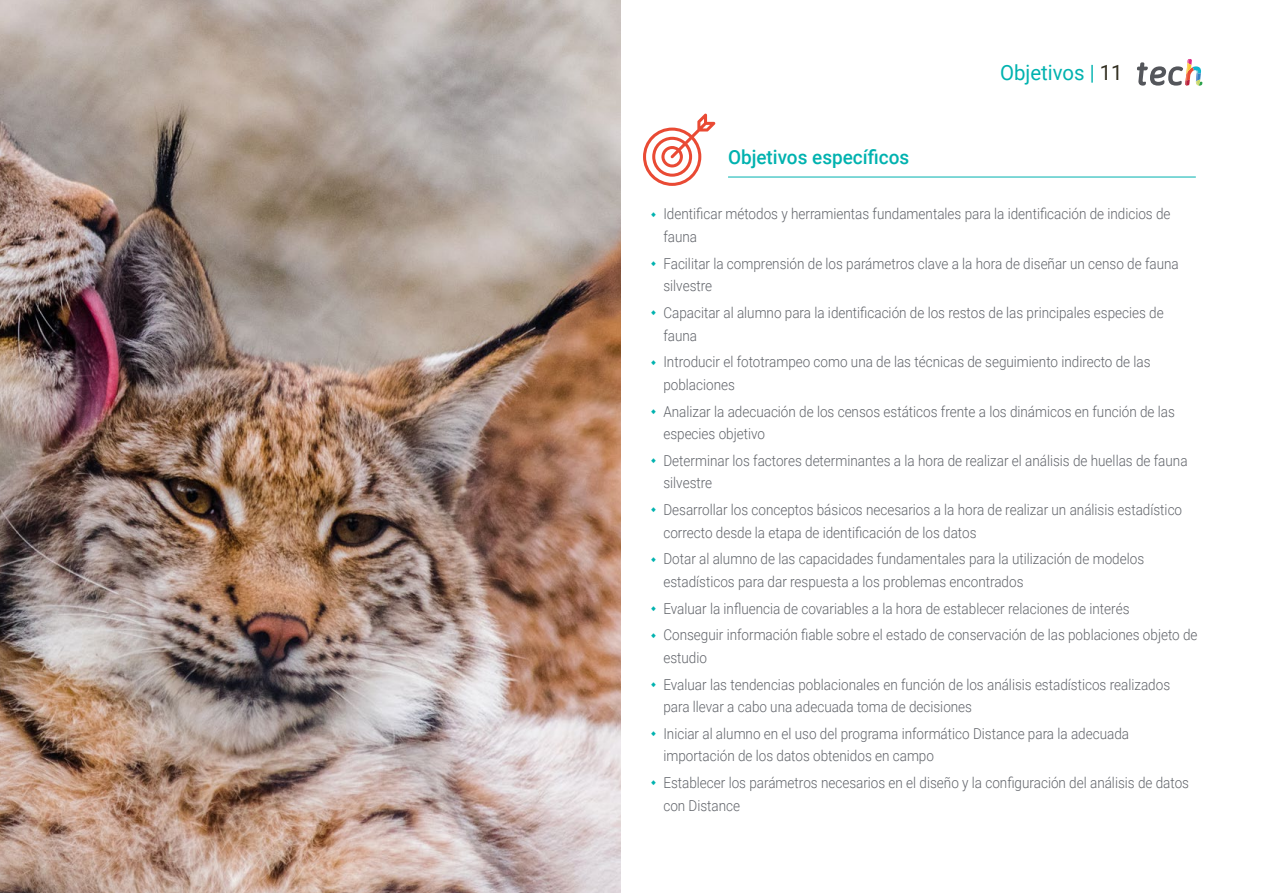
<style>
.page{position:relative;width:1263px;height:893px;background:#fff}
.page>*{position:absolute;margin:0;border:0;box-sizing:border-box;transform-origin:0 0}
.t1{font:21px "Roboto";color:#00b2af}
.t2{font:500 19.5px "Roboto";color:#00b2af}
.t3{font:300 15px/22.5px "Roboto";color:#61646a;scale:.9 1}
.s1{color:#312e20}
</style>
<div class="page">
<hr style="left:728px;top:177px;width:468px;height:1px;background:#00b2af">
<svg style="left:643px;top:113px;width:72px;height:73px"></svg>
<img style="left:0;top:0;width:621px;height:893px">
<svg style="left:1137px;top:59px;width:65px;height:27px"></svg>
<h2 class="t2" style="left:728px;top:144px;width:183px">Objetivos específicos</h2>
<h1 class="t1" style="left:1000px;top:57px;width:124px">Objetivos | <span class="s1">11</span></h1>
<p class="t3" style="left:663px;top:202px;width:565px">Identificar métodos y herramientas fundamentales para la identificación de indicios de fauna</p>
<p class="t3" style="left:663px;top:252px;width:574px">Facilitar la comprensión de los parámetros clave a la hora de diseñar un censo de fauna silvestre</p>
<p class="t3" style="left:663px;top:301px;width:557px">Capacitar al alumno para la identificación de los restos de las principales especies de fauna</p>
<p class="t3" style="left:663px;top:350px;width:543px">Introducir el fototrampeo como una de las técnicas de seguimiento indirecto de las poblaciones</p>
<p class="t3" style="left:663px;top:399px;width:570px">Analizar la adecuación de los censos estáticos frente a los dinámicos en función de las especies objetivo</p>
<p class="t3" style="left:663px;top:449px;width:584px">Determinar los factores determinantes a la hora de realizar el análisis de huellas de fauna silvestre</p>
<p class="t3" style="left:663px;top:498px;width:578px">Desarrollar los conceptos básicos necesarios a la hora de realizar un análisis estadístico correcto desde la etapa de identificación de los datos</p>
<p class="t3" style="left:663px;top:547px;width:536px">Dotar al alumno de las capacidades fundamentales para la utilización de modelos estadísticos para dar respuesta a los problemas encontrados</p>
<p class="t3" style="left:663px;top:594px;width:595px;line-height:26.7px">Evaluar la influencia de covariables a la hora de establecer relaciones de interés<br>Conseguir información fiable sobre el estado de conservación de las poblaciones objeto de</p>
<p class="t3" style="left:663px;top:644px;width:565px;line-height:26.7px">estudio<br>Evaluar las tendencias poblacionales en función de los análisis estadísticos realizados</p>
<p class="t3" style="left:663px;top:693px;width:519px;line-height:26.7px">para llevar a cabo una adecuada toma de decisiones<br>Iniciar al alumno en el uso del programa informático Distance para la adecuada</p>
<p class="t3" style="left:663px;top:742px;width:586px;line-height:26.7px">importación de los datos obtenidos en campo<br>Establecer los parámetros necesarios en el diseño y la configuración del análisis de datos</p>
<p class="t3" style="left:663px;top:793px;width:87px">con Distance</p>
</div>
